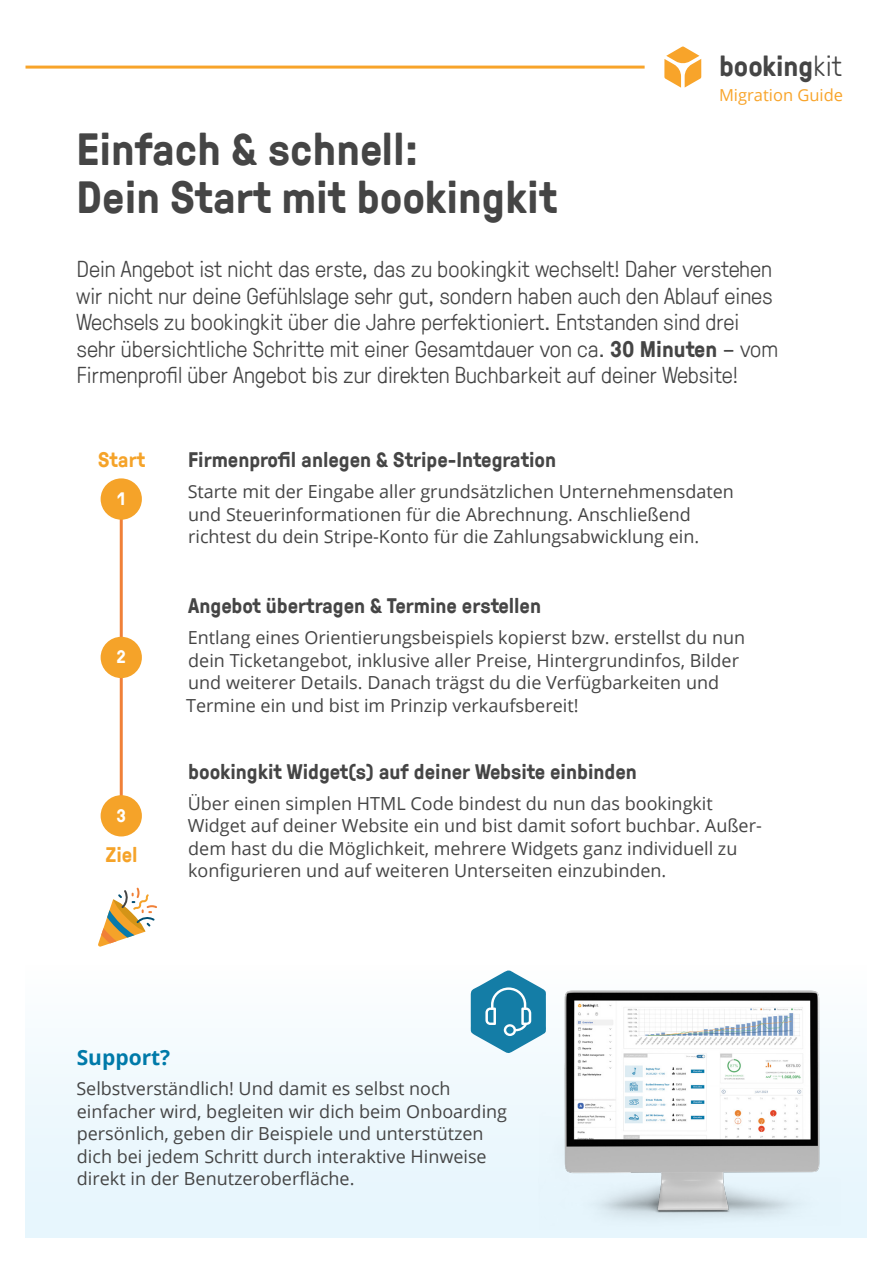
<style>
.page{position:relative;width:893px;height:1263px;background:#fff}
.page>*{position:absolute;margin:0;border:0;box-sizing:border-box;transform-origin:0 0}
.t1{font:700 45px/48px "GT Pressura";color:#454545}
.t2{font:700 28.5px "GT Pressura";color:#454545}
.t3{font:300 22.5px/26.5px "GT Pressura";color:#454545}
.t4{font:700 21px "GT Pressura";color:#454545}
.t5{font:700 21px "GT Pressura";color:#f5a329}
.t6{font:700 21px "Open Sans";color:#007aa9}
.t7{font:18px/22.5px "Open Sans";color:#454545}
.t8{font:700 18px "GT Pressura";color:#fff}
.t9{font:16.5px "Open Sans";color:#f8a42a}
.s1{font-weight:300}
.s2{font-weight:700}
</style>
<div class="page">
<div style="left:26px;top:1046px;width:447px;height:191px;background:#ebf7fd"></div>
<svg style="left:470px;top:989px;width:3px;height:65px"></svg>
<hr style="left:120px;top:499px;width:3px;height:320px;background:#f08038">
<svg style="left:98px;top:887px;width:59px;height:60px"></svg>
<div style="left:101px;top:478px;width:41px;height:42px;background:#f5a329;border-radius:50%"></div>
<div style="left:101px;top:637px;width:41px;height:41px;background:#f5a329;border-radius:50%"></div>
<div style="left:101px;top:795px;width:41px;height:41px;background:#f5a329;border-radius:50%"></div>
<hr style="left:26px;top:66px;width:619px;height:3px;background:#f8a42a">
<svg style="left:664px;top:46px;width:37px;height:42px"></svg>
<img style="left:473px;top:970px;width:394px;height:268px">
<h2 class="t2" style="left:719px;top:45px;width:125px">booking<span class="s1">kit</span></h2>
<h1 class="t1" style="left:77px;top:123px;width:482px">Einfach &amp; schnell:<br>Dein Start mit bookingkit</h1>
<p class="t9" style="left:719px;top:84px;width:126px">Migration Guide</p>
<p class="t3" style="left:76px;top:254px;width:703px">Dein Angebot ist nicht das erste, das zu bookingkit wechselt! Daher verstehen wir nicht nur deine Gefühlslage sehr gut, sondern haben auch den Ablauf eines Wechsels zu bookingkit über die Jahre perfektioniert. Entstanden sind drei sehr übersichtliche Schritte mit einer Gesamtdauer von ca. <span class="s2">30 Minuten</span> – vom Firmenprofil über Angebot bis zur direkten Buchbarkeit auf deiner Website!</p>
<p class="t5" style="left:98px;top:445px;width:49px">Start</p>
<p class="t8" style="left:117px;top:486px;width:9px">1</p>
<p class="t8" style="left:117px;top:644px;width:11px">2</p>
<p class="t8" style="left:116px;top:802px;width:11px">3</p>
<p class="t5" style="left:106px;top:839px;width:33px">Ziel</p>
<p class="t4" style="left:188px;top:445px;width:369px">Firmenprofil anlegen &amp; Stripe-Integration</p>
<p class="t7" style="left:188px;top:480px;width:548px">Starte mit der Eingabe aller grundsätzlichen Unternehmensdaten und Steuerinformationen für die Abrechnung. Anschließend richtest du dein Stripe-Konto für die Zahlungsabwicklung ein.</p>
<p class="t4" style="left:188px;top:591px;width:354px">Angebot übertragen &amp; Termine erstellen</p>
<p class="t7" style="left:186px;top:626px;width:561px">Entlang eines Orientierungsbeispiels kopierst bzw. erstellst du nun dein Ticketangebot, inklusive aller Preise, Hintergrundinfos, Bilder und weiterer Details. Danach trägst du die Verfügbarkeiten und Termine ein und bist im Prinzip verkaufsbereit!</p>
<p class="t4" style="left:188px;top:756px;width:450px">bookingkit Widget(s) auf deiner Website einbinden</p>
<p class="t7" style="left:188px;top:792px;width:576px">Über einen simplen HTML Code bindest du nun das bookingkit Widget auf deiner Website ein und bist damit sofort buchbar. Außer&shy;dem hast du die Möglichkeit, mehrere Widgets ganz individuell zu konfigurieren und auf weiteren Unterseiten einzubinden.</p>
<p class="t6" style="left:77px;top:1043px;width:95px">Support?</p>
<p class="t7" style="left:76px;top:1077px;width:432px">Selbstverständlich! Und damit es selbst noch einfacher wird, begleiten wir dich beim Onboarding persönlich, geben dir Beispiele und unterstützen dich bei jedem Schritt durch interaktive Hinweise direkt in der Benutzeroberfläche.</p>
</div>
